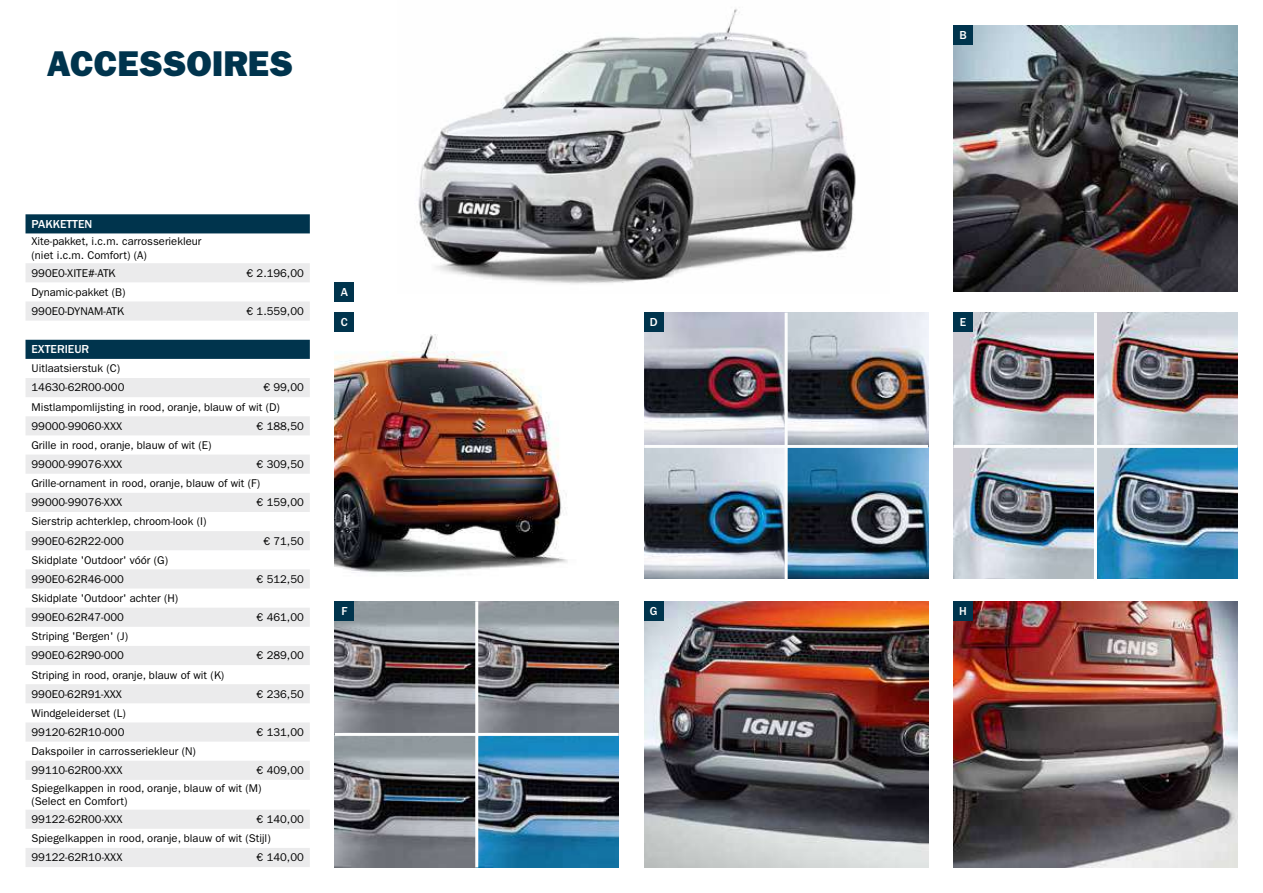
<style>
.page{position:relative;width:1263px;height:893px;background:#fff}
.page>*{position:absolute;margin:0;border:0;box-sizing:border-box;transform-origin:0 0}
.t1{font:36px "ITC Franklin Gothic Std Hvy";color:#00344d}
.t2{font:500 12px "ITC Franklin Gothic Std";color:#fff}
.t3{font:11.25px/19.2px "ITC Franklin Gothic Std";color:#000}
</style>
<div class="page">
<img style="left:953px;top:313px;width:284px;height:266px">
<hr style="left:1094px;top:313px;width:3px;height:267px;background:#fcfdfd">
<hr style="left:953px;top:445px;width:284px;height:3px;background:#fcfdfd">
<img style="left:953px;top:601px;width:284px;height:266px">
<img style="left:644px;top:601px;width:284px;height:266px">
<svg style="left:26px;top:214px;width:284px;height:20px;background:#0b3c54"></svg>
<svg style="left:26px;top:263px;width:284px;height:604px;fill:#f1f1f1"></svg>
<img style="left:335px;top:335px;width:233px;height:238px">
<img style="left:953px;top:26px;width:284px;height:266px">
<img style="left:644px;top:313px;width:284px;height:266px">
<hr style="left:785px;top:313px;width:3px;height:267px;background:#fcfdfd">
<hr style="left:644px;top:445px;width:284px;height:3px;background:#fcfdfd">
<img style="left:335px;top:601px;width:284px;height:266px">
<hr style="left:475px;top:601px;width:3px;height:266px;background:#fcfdfd">
<hr style="left:335px;top:733px;width:284px;height:3px;background:#fcfdfd">
<div style="left:335px;top:313px;width:19px;height:19px;background:#00344d"></div>
<div style="left:335px;top:282px;width:19px;height:19px;background:#00344d"></div>
<div style="left:335px;top:601px;width:19px;height:20px;background:#00344d"></div>
<div style="left:644px;top:313px;width:19px;height:19px;background:#00344d"></div>
<div style="left:644px;top:601px;width:19px;height:20px;background:#00344d"></div>
<div style="left:953px;top:313px;width:20px;height:19px;background:#00344d"></div>
<div style="left:953px;top:601px;width:20px;height:20px;background:#00344d"></div>
<div style="left:953px;top:26px;width:20px;height:19px;background:#00344d"></div>
<img style="left:418px;top:9px;width:438px;height:275px">
<h1 class="t1" style="left:47px;top:43px;width:248px">ACCESSOIRES</h1>
<p class="t2" style="left:32px;top:217px;width:62px">PAKKETTEN</p>
<p class="t3" style="left:32px;top:235px;width:171px;line-height:13.5px">Xite-pakket, i.c.m. carrosseriekleur (niet i.c.m. Comfort) (A)</p>
<p class="t3" style="left:32px;top:263px;width:86px">990E0-XITE#-ATK</p>
<p class="t3" style="left:246px;top:263px;width:59px">€ 2.196,00</p>
<p class="t3" style="left:32px;top:282px;width:96px">Dynamic-pakket (B)<br>990E0-DYNAM-ATK</p>
<p class="t3" style="left:246px;top:302px;width:59px">€ 1.559,00</p>
<p class="t2" style="left:32px;top:343px;width:59px">EXTERIEUR</p>
<p class="t3" style="left:32px;top:359px;width:94px">Uitlaatsierstuk (C)<br>14630-62R00-000</p>
<p class="t3" style="left:32px;top:378px;width:274px;text-indent:232px">€ 99,00<br>Mistlampomlijsting in rood, oranje, blauw of wit (D)<br>99000-99060-XXX</p>
<p class="t3" style="left:257px;top:416px;width:49px">€ 188,50</p>
<p class="t3" style="left:32px;top:436px;width:182px">Grille in rood, oranje, blauw of wit (E)<br>99000-99076-XXX</p>
<p class="t3" style="left:32px;top:455px;width:274px;text-indent:225px">€ 309,50<br>Grille-ornament in rood, oranje, blauw of wit (F)<br>99000-99076-XXX</p>
<p class="t3" style="left:257px;top:493px;width:49px">€ 159,00</p>
<p class="t3" style="left:32px;top:512px;width:176px">Sierstrip achterklep, chroom-look (I)<br>990E0-62R22-000</p>
<p class="t3" style="left:32px;top:550px;width:138px">Skidplate 'Outdoor' vóór (G)<br>990E0-62R46-000</p>
<p class="t3" style="left:32px;top:589px;width:148px">Skidplate 'Outdoor' achter (H)<br>990E0-62R47-000</p>
<p class="t3" style="left:32px;top:627px;width:98px">Striping 'Bergen' (J)<br>990E0-62R90-000</p>
<p class="t3" style="left:32px;top:665px;width:194px">Striping in rood, oranje, blauw of wit (K)<br>990E0-62R91-XXX</p>
<p class="t3" style="left:32px;top:703px;width:96px">Windgeleiderset (L)<br>99120-62R10-000</p>
<p class="t3" style="left:263px;top:531px;width:42px">€ 71,50</p>
<p class="t3" style="left:257px;top:569px;width:49px">€ 512,50</p>
<p class="t3" style="left:257px;top:608px;width:49px">€ 461,00</p>
<p class="t3" style="left:257px;top:646px;width:49px">€ 289,00</p>
<p class="t3" style="left:257px;top:684px;width:49px">€ 236,50</p>
<p class="t3" style="left:257px;top:723px;width:49px">€ 131,00</p>
<p class="t3" style="left:32px;top:742px;width:166px">Dakspoiler in carrosseriekleur (N)<br>99110-62R00-XXX</p>
<p class="t3" style="left:32px;top:762px;width:274px;line-height:17.7px;text-indent:225px">€ 409,00<br>Spiegelkappen in rood, oranje, blauw of wit (M)</p>
<p class="t3" style="left:32px;top:793px;width:97px;line-height:17.7px">(Select en Comfort)<br>99122-62R00-XXX</p>
<p class="t3" style="left:32px;top:810px;width:274px;text-indent:225px">€ 140,00<br>Spiegelkappen in rood, oranje, blauw of wit (Stijl)<br>99122-62R10-XXX</p>
<p class="t3" style="left:257px;top:848px;width:49px">€ 140,00</p>
<p class="t2" style="left:341px;top:285px;width:9px">A</p>
<p class="t2" style="left:341px;top:316px;width:8px">C</p>
<p class="t2" style="left:341px;top:604px;width:8px">F</p>
<p class="t2" style="left:650px;top:316px;width:9px">D</p>
<p class="t2" style="left:650px;top:604px;width:9px">G</p>
<p class="t2" style="left:959px;top:29px;width:9px">B</p>
<p class="t2" style="left:960px;top:316px;width:8px">E</p>
<p class="t2" style="left:959px;top:604px;width:9px">H</p>
</div>
